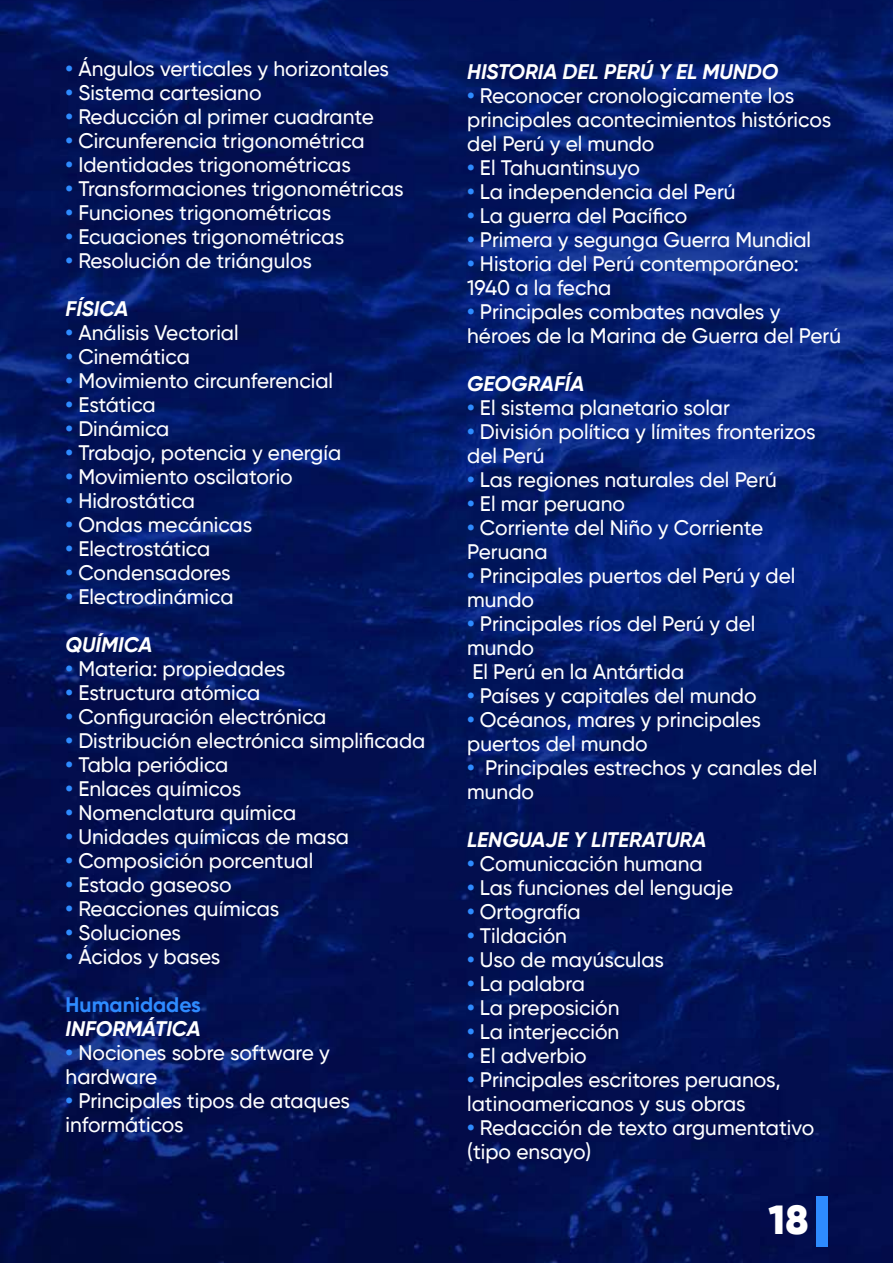
<style>
.page{position:relative;width:893px;height:1263px;background:#fff}
.page>*{position:absolute;margin:0;border:0;box-sizing:border-box;transform-origin:0 0}
.t1{font:900 40.5px "Gilroy";color:#fff}
.t2{font:500 21px/24px "Gilroy";color:#fff}
.t3{font:700 21px "Gilroy";color:#2e8bff}
.s1{font-weight:700;color:#2e8bff}
.s2{font-weight:700;font-style:italic}
</style>
<div class="page">
<img style="left:0;top:0;width:893px;height:1263px">
<div style="left:816px;top:1196px;width:12px;height:50px;background:#2e8bff"></div>
<p class="t2" style="left:66px;top:57px;width:340px"><span class="s1">ï</span> Ángulos verticales y horizontales<br><span class="s1">ï</span> Sistema cartesiano<br><span class="s1">ï</span> Reducción al primer cuadrante<br><span class="s1">ï</span> Circunferencia trigonométrica<br><span class="s1">ï</span> Identidades trigonométricas<br><span class="s1">ï</span> Transformaciones trigonométricas <span class="s1">ï</span> Funciones trigonométricas<br><span class="s1">ï</span> Ecuaciones trigonométricas<br><span class="s1">ï</span> Resolución de triángulos</p>
<p class="t2" style="left:66px;top:297px;width:277px"><span class="s2">FÍSICA<br></span><span class="s1">ï</span> Análisis Vectorial<br><span class="s1">ï</span> Cinemática<br><span class="s1">ï</span> Movimiento circunferencial <span class="s1">ï</span> Estática<br><span class="s1">ï</span> Dinámica<br><span class="s1">ï</span> Trabajo, potencia y energía <span class="s1">ï</span> Movimiento oscilatorio<br><span class="s1">ï</span> Hidrostática<br><span class="s1">ï</span> Ondas mecánicas<br><span class="s1">ï</span> Electrostática<br><span class="s1">ï</span> Condensadores<br><span class="s1">ï</span> Electrodinámica</p>
<p class="t2" style="left:66px;top:633px;width:361px"><span class="s2">QUÍMICA<br></span><span class="s1">ï</span> Materia: propiedades<br><span class="s1">ï</span> Estructura atómica<br><span class="s1">ï</span> Configuración electrónica<br><span class="s1">ï</span> Distribución electrónica simplificada <span class="s1">ï</span> Tabla periódica<br><span class="s1">ï</span> Enlaces químicos<br><span class="s1">ï</span> Nomenclatura química<br><span class="s1">ï</span> Unidades químicas de masa<br><span class="s1">ï</span> Composición porcentual<br><span class="s1">ï</span> Estado gaseoso<br><span class="s1">ï</span> Reacciones químicas<br><span class="s1">ï</span> Soluciones<br><span class="s1">ï</span> Ácidos y bases</p>
<p class="t3" style="left:66px;top:995px;width:137px">Humanidades</p>
<p class="t2" style="left:66px;top:1017px;width:286px"><span class="s2">INFORMÁTICA<br></span><span class="s1">ï</span> Nociones sobre software y hardware<br><span class="s1">ï</span> Principales tipos de ataques informáticos</p>
<p class="t2" style="left:467px;top:60px;width:375px"><span class="s2">HISTORIA DEL PERÚ Y EL MUNDO<br></span><span class="s1">ï</span> Reconocer cronologicamente los principales acontecimientos históricos del Perú y el mundo<br><span class="s1">ï</span> El Tahuantinsuyo<br><span class="s1">ï</span> La independencia del Perú<br><span class="s1">ï</span> La guerra del Pacífico<br><span class="s1">ï</span> Primera y segunga Guerra Mundial<br><span class="s1">ï</span> Historia del Perú contemporáneo:<br>1940 a la fecha<br><span class="s1">ï</span> Principales combates navales y héroes de la Marina de Guerra del Perú</p>
<p class="t2" style="left:467px;top:372px;width:352px"><span class="s2">GEOGRAFÍA<br></span><span class="s1">ï</span> El sistema planetario solar<br><span class="s1">ï</span> División política y límites fronterizos del Perú<br><span class="s1">ï</span> Las regiones naturales del Perú<br><span class="s1">ï</span> El mar peruano<br><span class="s1">ï</span> Corriente del Niño y Corriente<br>Peruana<br><span class="s1">ï</span> Principales puertos del Perú y del mundo<br><span class="s1">ï</span> Principales ríos del Perú y del mundo<br>El Perú en la Antártida<br><span class="s1">ï</span> Países y capitales del mundo<br><span class="s1">ï</span> Océanos, mares y principales puertos del mundo<br><span class="s1">ï</span> Principales estrechos y canales del mundo</p>
<p class="t2" style="left:467px;top:828px;width:349px"><span class="s2">LENGUAJE Y LITERATURA<br></span><span class="s1">ï</span> Comunicación humana<br><span class="s1">ï</span> Las funciones del lenguaje<br><span class="s1">ï</span> Ortografía<br><span class="s1">ï</span> Tildación<br><span class="s1">ï</span> Uso de mayúsculas<br><span class="s1">ï</span> La palabra<br><span class="s1">ï</span> La preposición<br><span class="s1">ï</span> La interjección<br><span class="s1">ï</span> El adverbio<br><span class="s1">ï</span> Principales escritores peruanos, latinoamericanos y sus obras<br><span class="s1">ï</span> Redacción de texto argumentativo (tipo ensayo)</p>
<h1 class="t1" style="left:769px;top:1197px;width:41px">18</h1>
</div>
